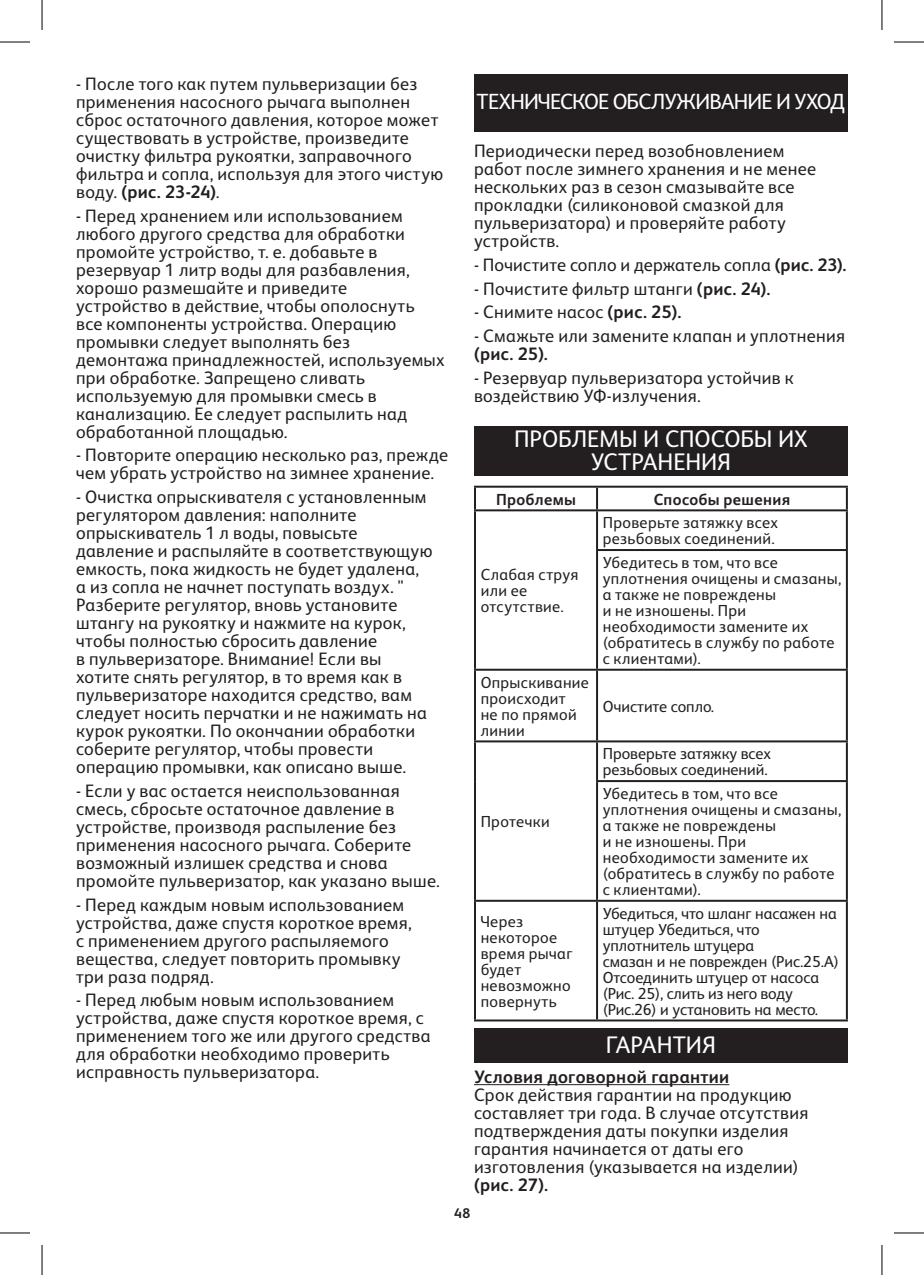
<style>
.page{position:relative;width:924px;height:1275px;background:#fff}
.page>*{position:absolute;margin:0;border:0;box-sizing:border-box;transform-origin:0 0}
.t1{font:24px/23px "FS Albert Pro";letter-spacing:-.005em;color:#fff;text-align:center}
.t2{font:22px "FS Albert Pro";letter-spacing:-.04em;color:#fff}
.t3{font:18px/18px "FS Albert Pro";letter-spacing:.02em;color:#231f20}
.t4{font:700 18px "FS Albert Pro";letter-spacing:.02em;color:#231f20}
.t5{font:16px/16px "FS Albert Pro";letter-spacing:.02em;color:#231f20}
.t6{font:16px/16px "FS Albert Pro";color:#231f20}
.t7{font:700 16px "FS Albert Pro";letter-spacing:.02em;color:#231f20}
.t8{font:700 14px "FS Albert Pro";color:#231f20}
.s1{font-weight:700}
</style>
<div class="page">
<hr style="left:474px;top:1084px;width:255px;height:1px;background:#231f20">
<div style="left:474px;top:74px;width:373px;height:57px;background:#231f20"></div>
<div style="left:474px;top:426px;width:373px;height:50px;background:#231f20"></div>
<hr style="left:474px;top:486px;width:122px;height:2px;background:#231f20">
<hr style="left:474px;top:488px;width:2px;height:21px;background:#231f20">
<hr style="left:596px;top:486px;width:251px;height:2px;background:#231f20">
<hr style="left:595px;top:488px;width:2px;height:21px;background:#231f20">
<hr style="left:845px;top:488px;width:2px;height:21px;background:#231f20">
<hr style="left:474px;top:509px;width:122px;height:2px;background:#231f20">
<hr style="left:474px;top:511px;width:2px;height:39px;background:#231f20">
<hr style="left:596px;top:509px;width:251px;height:2px;background:#231f20">
<hr style="left:595px;top:511px;width:2px;height:38px;background:#231f20">
<hr style="left:845px;top:511px;width:2px;height:38px;background:#231f20">
<hr style="left:474px;top:550px;width:2px;height:119px;background:#231f20">
<hr style="left:595px;top:549px;width:252px;height:2px;background:#231f20">
<hr style="left:595px;top:551px;width:2px;height:118px;background:#231f20">
<hr style="left:845px;top:551px;width:2px;height:118px;background:#231f20">
<hr style="left:474px;top:669px;width:122px;height:2px;background:#231f20">
<hr style="left:474px;top:671px;width:2px;height:69px;background:#231f20">
<hr style="left:596px;top:669px;width:251px;height:2px;background:#231f20">
<hr style="left:595px;top:671px;width:2px;height:69px;background:#231f20">
<hr style="left:845px;top:671px;width:2px;height:69px;background:#231f20">
<hr style="left:474px;top:740px;width:122px;height:2px;background:#231f20">
<hr style="left:474px;top:742px;width:2px;height:39px;background:#231f20">
<hr style="left:596px;top:740px;width:251px;height:2px;background:#231f20">
<hr style="left:595px;top:742px;width:2px;height:38px;background:#231f20">
<hr style="left:845px;top:742px;width:2px;height:38px;background:#231f20">
<hr style="left:474px;top:781px;width:2px;height:118px;background:#231f20">
<hr style="left:595px;top:780px;width:252px;height:2px;background:#231f20">
<hr style="left:595px;top:782px;width:2px;height:117px;background:#231f20">
<hr style="left:845px;top:782px;width:2px;height:117px;background:#231f20">
<hr style="left:474px;top:899px;width:122px;height:2px;background:#231f20">
<hr style="left:474px;top:901px;width:2px;height:118px;background:#231f20">
<hr style="left:596px;top:899px;width:251px;height:2px;background:#231f20">
<hr style="left:595px;top:901px;width:2px;height:118px;background:#231f20">
<hr style="left:845px;top:901px;width:2px;height:118px;background:#231f20">
<hr style="left:474px;top:1019px;width:122px;height:2px;background:#231f20">
<hr style="left:596px;top:1019px;width:251px;height:2px;background:#231f20">
<div style="left:474px;top:1028px;width:373px;height:34px;background:#231f20"></div>
<hr style="left:0;top:42px;width:30px;height:1px;background:#000">
<hr style="left:893px;top:42px;width:30px;height:1px;background:#000">
<hr style="left:0;top:1232px;width:30px;height:1px;background:#000">
<hr style="left:893px;top:1232px;width:30px;height:1px;background:#000">
<hr style="left:42px;top:0;width:1px;height:30px;background:#000">
<hr style="left:42px;top:1245px;width:1px;height:30px;background:#000">
<hr style="left:881px;top:0;width:1px;height:30px;background:#000">
<hr style="left:881px;top:1245px;width:1px;height:30px;background:#000">
<p class="t3" style="left:76px;top:73px;width:368px">- После того как путем пульверизации без применения насосного рычага выполнен сброс остаточного давления, которое может существовать в устройстве, произведите очистку фильтра рукоятки, заправочного фильтра и сопла, используя для этого чистую воду. <span class="s1">(рис. 23-24)</span>.</p>
<p class="t3" style="left:76px;top:205px;width:370px">- Перед хранением или использованием любого другого средства для обработки промойте устройство, т. е. добавьте в резервуар 1 литр воды для разбавления, хорошо размешайте и приведите<br>устройство в действие, чтобы ополоснуть все компоненты устройства. Операцию промывки следует выполнять без демонтажа принадлежностей, используемых при обработке. Запрещено сливать используемую для промывки смесь в канализацию. Ее следует распылить над обработанной площадью.</p>
<p class="t3" style="left:76px;top:445px;width:373px">- Повторите операцию несколько раз, прежде чем убрать устройство на зимнее хранение.</p>
<p class="t3" style="left:76px;top:486px;width:357px">- Очистка опрыскивателя с установленным регулятором давления: наполните опрыскиватель 1 л воды, повысьте давление и распыляйте в соответствующую емкость, пока жидкость не будет удалена, а из сопла не начнет поступать воздух. " Разберите регулятор, вновь установите штангу на рукоятку и нажмите на курок, чтобы полностью сбросить давление<br>в пульверизаторе. Внимание! Если вы хотите снять регулятор, в то время как в пульверизаторе находится средство, вам следует носить перчатки и не нажимать на курок рукоятки. По окончании обработки соберите регулятор, чтобы провести операцию промывки, как описано выше.</p>
<p class="t3" style="left:76px;top:780px;width:365px">- Если у вас остается неиспользованная смесь, сбросьте остаточное давление в устройстве, производя распыление без применения насосного рычага. Соберите возможный излишек средства и снова промойте пульверизатор, как указано выше.</p>
<p class="t3" style="left:76px;top:894px;width:337px">- Перед каждым новым использованием устройства, даже спустя короткое время, с применением другого распыляемого вещества, следует повторить промывку три раза подряд.</p>
<p class="t3" style="left:76px;top:989px;width:356px">- Перед любым новым использованием устройства, даже спустя короткое время, с применением того же или другого средства для обработки необходимо проверить исправность пульверизатора.</p>
<p class="t2" style="left:476px;top:86px;width:370px">ТЕХНИЧЕСКОЕ ОБСЛУЖИВАНИЕ И УХОД</p>
<p class="t3" style="left:474px;top:141px;width:343px">Периодически перед возобновлением работ после зимнего хранения и не менее нескольких раз в сезон смазывайте все прокладки (силиконовой смазкой для пульверизатора) и проверяйте работу устройств.</p>
<p class="t3" style="left:474px;top:254px;width:374px">- Почистите сопло и держатель сопла <span class="s1">(рис. 23).</span></p>
<p class="t3" style="left:474px;top:278px;width:298px">- Почистите фильтр штанги <span class="s1">(рис. 24).</span></p>
<p class="t3" style="left:474px;top:302px;width:209px">- Снимите насос <span class="s1">(рис. 25).</span></p>
<p class="t3" style="left:474px;top:325px;width:372px">- Смажьте или замените клапан и уплотнения</p>
<p class="t4" style="left:474px;top:341px;width:75px">(рис. 25).</p>
<p class="t3" style="left:474px;top:367px;width:321px">- Резервуар пульверизатора устойчив к воздействию УФ-излучения.</p>
<h1 class="t1" style="left:514px;top:425px;width:295px">ПРОБЛЕМЫ И СПОСОБЫ ИХ<br>УСТРАНЕНИЯ</h1>
<p class="t7" style="left:496px;top:488px;width:81px">Проблемы</p>
<p class="t7" style="left:653px;top:488px;width:138px">Способы решения</p>
<p class="t5" style="left:480px;top:565px;width:99px">Слабая струя или ее отсутствие.</p>
<p class="t5" style="left:480px;top:673px;width:110px">Опрыскивание происходит<br>не по прямой линии</p>
<p class="t5" style="left:480px;top:812px;width:71px">Протечки</p>
<p class="t5" style="left:602px;top:514px;width:177px">Проверьте затяжку всех резьбовых соединений.</p>
<p class="t5" style="left:602px;top:553px;width:240px">Убедитесь в том, что все уплотнения очищены и смазаны, а также не повреждены<br>и не изношены. При необходимости замените их (обратитесь в службу по работе с клиентами).</p>
<p class="t6" style="left:602px;top:697px;width:113px">Очистите сопло.</p>
<p class="t6" style="left:602px;top:744px;width:170px">Проверьте затяжку всех резьбовых соединений.</p>
<p class="t5" style="left:602px;top:784px;width:240px">Убедитесь в том, что все уплотнения очищены и смазаны, а также не повреждены<br>и не изношены. При необходимости замените их (обратитесь в службу по работе с клиентами).</p>
<p class="t5" style="left:480px;top:912px;width:93px">Через некоторое время рычаг будет невозможно повернуть</p>
<p class="t6" style="left:602px;top:904px;width:238px">Убедиться, что шланг насажен на штуцер Убедиться, что уплотнитель штуцера<br>смазан и не поврежден (Рис.25.A)<br>Отсоединить штуцер от насоса (Рис. 25), слить из него воду (Рис.26) и установить на место.</p>
<h1 class="t1" style="left:605px;top:1031px;width:111px">ГАРАНТИЯ</h1>
<p class="t4" style="left:474px;top:1064px;width:257px">Условия договорной гарантии</p>
<p class="t3" style="left:474px;top:1084px;width:336px">Срок действия гарантии на продукцию составляет три года. В случае отсутствия подтверждения даты покупки изделия гарантия начинается от даты его изготовления (указывается на изделии)</p>
<p class="t4" style="left:474px;top:1172px;width:76px">(рис. 27).</p>
<p class="t8" style="left:454px;top:1203px;width:17px">48</p>
</div>
